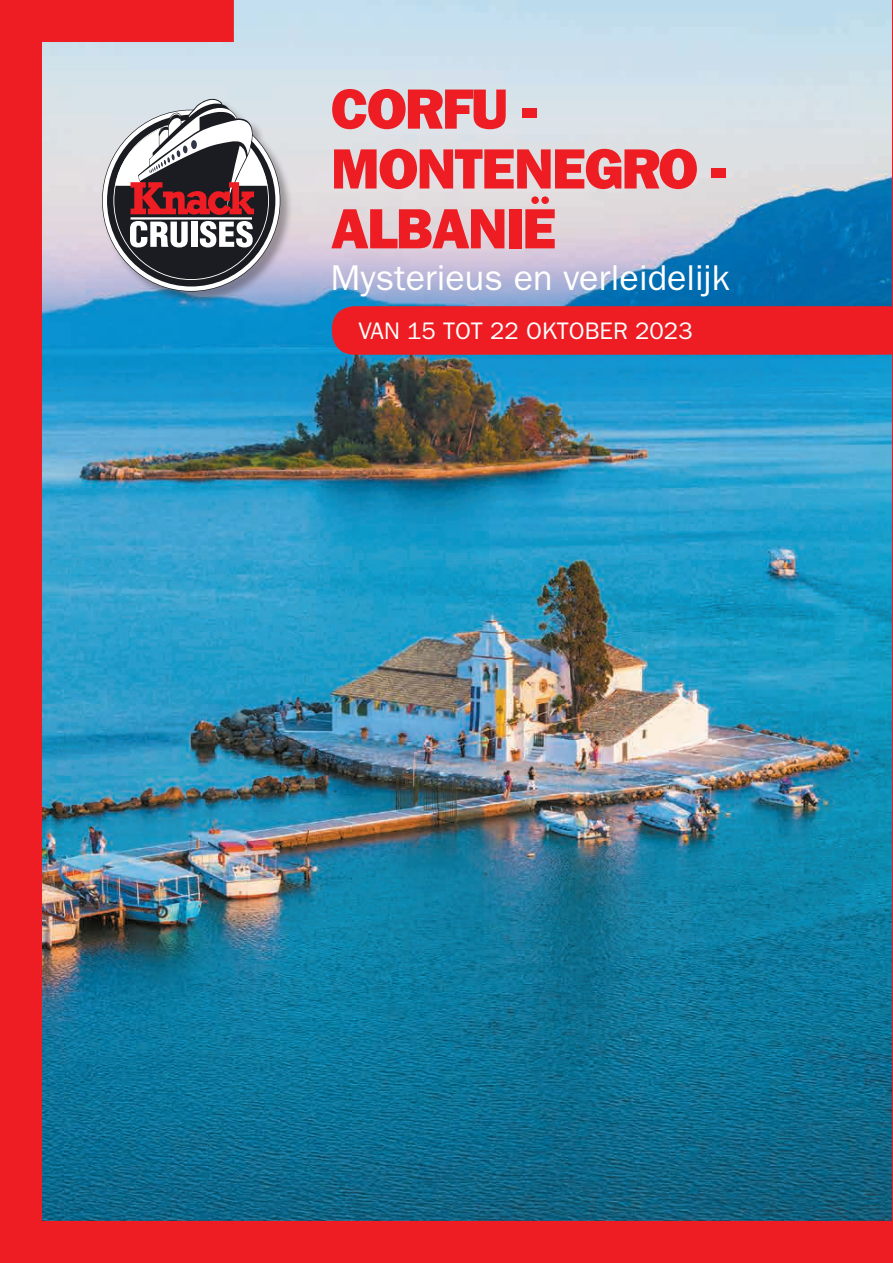
<style>
.page{position:relative;width:893px;height:1263px;background:#fff}
.page>*{position:absolute;margin:0;border:0;box-sizing:border-box;transform-origin:0 0}
.t1{font:800 57px/59.8px "Franklin Gothic LT Pro";letter-spacing:-.03em;color:#ee1d23}
.t2{font:36px "Franklin Gothic LT Pro";color:#fff}
.t3{font:24px "Franklin Gothic LT Pro";color:#fff}
</style>
<div class="page">
<img style="left:42px;top:0;width:850px;height:1221px">
<hr style="left:892px;top:0;width:1px;height:1263px;background:#ee1d23">
<div style="left:0;top:0;width:42px;height:1263px;background:#ee1d23"></div>
<div style="left:0;top:0;width:234px;height:42px;background:#ee1d23"></div>
<div style="left:0;top:1221px;width:893px;height:42px;background:#ee1d23"></div>
<div style="left:103px;top:99px;width:191px;height:206px;background:#231f20;opacity:.37"></div>
<svg style="left:103px;top:110px;width:177px;height:181px"></svg>
<div style="left:107px;top:115px;width:168px;height:171px;background:#1a1c21;border-radius:50%"></div>
<svg style="left:113px;top:99px;width:156px;height:181px"></svg>
<div style="left:332px;top:306px;width:560px;height:49px;background:#ee1d23"></div>
<p class="t1" style="left:331px;top:79px;width:397px">CORFU -<br>MONTENEGRO -<br>ALBANIË</p>
<p class="t2" style="left:331px;top:257px;width:400px">Mysterieus en verleidelijk</p>
<p class="t3" style="left:358px;top:317px;width:336px">VAN 15 TOT 22 OKTOBER 2023</p>
</div>
